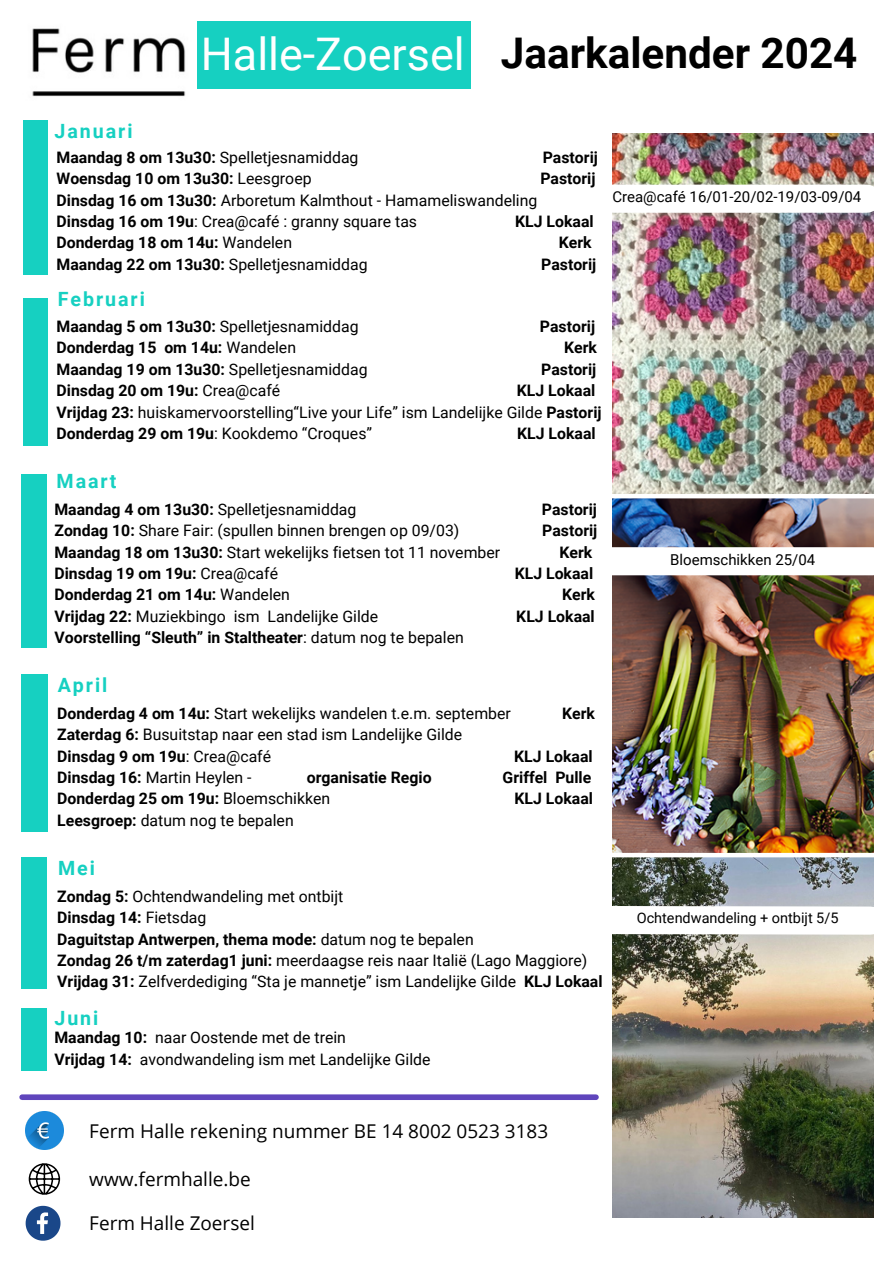
<style>
.page{position:relative;width:893px;height:1264px;background:#fff}
.page>*{position:absolute;margin:0;border:0;box-sizing:border-box;transform-origin:0 0}
.t1{font:45px "Roboto";color:#fff}
.t2{font:700 42.3px "Roboto";color:#000}
.t3{font:700 19.65px "Roboto";letter-spacing:.1em;color:#16d0c1}
.t4{font:18.9px "Open Sans";color:#000}
.t5{font:15.9px "Roboto";color:#000}
.t6{font:700 15.9px "Roboto";color:#000}
.t7{font:15px "Roboto";color:#000}
.t8{font:14.55px "Roboto";color:#000}
.s1{font-weight:700}
.s2{font-weight:400}
</style>
<div class="page">
<img style="left:612px;top:133px;width:261px;height:1084px">
<img style="left:32px;top:28px;width:154px;height:69px">
<div style="left:197px;top:21px;width:273px;height:68px;background:#16d0c1"></div>
<div style="left:22px;top:1094px;width:574px;height:5px;background:#5f45bc"></div>
<svg style="left:26px;top:1205px;width:34px;height:35px"></svg>
<svg style="left:29px;top:1163px;width:31px;height:31px"></svg>
<svg style="left:612px;top:891px;width:262px;height:57px"></svg>
<div style="left:611px;top:185px;width:255px;height:28px;background:#fff"></div>
<img style="left:25px;top:1111px;width:39px;height:38px">
<div style="left:21px;top:674px;width:27px;height:158px;background:#16d0c1"></div>
<div style="left:21px;top:474px;width:25px;height:174px;background:#16d0c1"></div>
<div style="left:23px;top:121px;width:25px;height:154px;background:#16d0c1"></div>
<div style="left:22px;top:857px;width:25px;height:132px;background:#16d0c1"></div>
<div style="left:21px;top:1008px;width:25px;height:62px;background:#16d0c1"></div>
<div style="left:23px;top:298px;width:25px;height:148px;background:#16d0c1"></div>
<div style="left:600px;top:852px;width:284px;height:5px;background:#fff"></div>
<div style="left:609px;top:547px;width:263px;height:28px;background:#fff"></div>
<hr style="left:606px;top:494px;width:283px;height:4px;background:#fff">
<p class="t3" style="left:54px;top:119px;width:80px">Januari</p>
<p class="t1" style="left:201px;top:28px;width:265px">Halle-Zoersel</p>
<p class="t2" style="left:501px;top:29px;width:358px">Jaarkalender 2024</p>
<p class="t5" style="left:56px;top:148px;width:303px"><span class="s1">Maandag 8 om 13u30:</span> Spelletjesnamiddag</p>
<p class="t6" style="left:542px;top:148px;width:57px">Pastorij</p>
<p class="t6" style="left:56px;top:169px;width:256px">Woensdag 10 om 13u30: <span class="s2">Leesgroep</span></p>
<p class="t6" style="left:540px;top:169px;width:57px">Pastorij</p>
<p class="t5" style="left:56px;top:191px;width:482px"><span class="s1">Dinsdag 16 om 13u30:</span> Arboretum Kalmthout - Hamameliswandeling</p>
<p class="t5" style="left:56px;top:212px;width:362px"><span class="s1">Dinsdag 16 om 19u</span>: Crea@café : granny square tas</p>
<p class="t6" style="left:515px;top:212px;width:80px">KLJ Lokaal</p>
<p class="t6" style="left:56px;top:233px;width:237px">Donderdag 18 om 14u: <span class="s2">Wandelen</span></p>
<p class="t6" style="left:558px;top:233px;width:34px">Kerk</p>
<p class="t5" style="left:56px;top:255px;width:312px"><span class="s1">Maandag 22 om 13u30:</span> Spelletjesnamiddag</p>
<p class="t6" style="left:541px;top:255px;width:57px">Pastorij</p>
<p class="t3" style="left:58px;top:287px;width:89px">Februari</p>
<p class="t5" style="left:56px;top:317px;width:303px"><span class="s1">Maandag 5 om 13u30:</span> Spelletjesnamiddag</p>
<p class="t6" style="left:540px;top:317px;width:57px">Pastorij</p>
<p class="t6" style="left:56px;top:339px;width:241px">Donderdag 15 om 14u: <span class="s2">Wandelen</span></p>
<p class="t6" style="left:564px;top:339px;width:34px">Kerk</p>
<p class="t5" style="left:56px;top:360px;width:312px"><span class="s1">Maandag 19 om 13u30:</span> Spelletjesnamiddag</p>
<p class="t6" style="left:541px;top:360px;width:57px">Pastorij</p>
<p class="t6" style="left:56px;top:381px;width:225px">Dinsdag 20 om 19u: <span class="s2">Crea@café</span></p>
<p class="t6" style="left:516px;top:381px;width:80px">KLJ Lokaal</p>
<p class="t5" style="left:56px;top:403px;width:546px"><span class="s1">Vrijdag 23:</span> huiskamervoorstelling“Live your Life” ism Landelijke Gilde <span class="s1">Pastorij</span></p>
<p class="t5" style="left:56px;top:424px;width:317px"><span class="s1">Donderdag 29 om 19u</span>: Kookdemo “Croques”</p>
<p class="t6" style="left:517px;top:424px;width:80px">KLJ Lokaal</p>
<p class="t3" style="left:56px;top:470px;width:61px">Maart</p>
<p class="t5" style="left:54px;top:500px;width:303px"><span class="s1">Maandag 4 om 13u30:</span> Spelletjesnamiddag</p>
<p class="t6" style="left:541px;top:500px;width:57px">Pastorij</p>
<p class="t5" style="left:54px;top:521px;width:406px"><span class="s1">Zondag 10:</span> Share Fair: (spullen binnen brengen op 09/03)</p>
<p class="t6" style="left:542px;top:521px;width:57px">Pastorij</p>
<p class="t5" style="left:54px;top:543px;width:447px"><span class="s1">Maandag 18 om 13u30:</span> Start wekelijks fietsen tot 11 november</p>
<p class="t6" style="left:559px;top:543px;width:34px">Kerk</p>
<p class="t6" style="left:54px;top:564px;width:225px">Dinsdag 19 om 19u: <span class="s2">Crea@café</span></p>
<p class="t6" style="left:514px;top:564px;width:80px">KLJ Lokaal</p>
<p class="t6" style="left:54px;top:585px;width:237px">Donderdag 21 om 14u: <span class="s2">Wandelen</span></p>
<p class="t6" style="left:562px;top:585px;width:34px">Kerk</p>
<p class="t5" style="left:54px;top:607px;width:325px"><span class="s1">Vrijdag 22:</span> Muziekbingo ism Landelijke Gilde</p>
<p class="t6" style="left:516px;top:607px;width:80px">KLJ Lokaal</p>
<p class="t6" style="left:54px;top:628px;width:411px">Voorstelling “Sleuth” in Staltheater<span class="s2">: datum nog te bepalen</span></p>
<p class="t7" style="left:612px;top:188px;width:250px">Crea@café 16/01-20/02-19/03-09/04</p>
<p class="t7" style="left:670px;top:550px;width:146px">Bloemschikken 25/04</p>
<p class="t3" style="left:58px;top:674px;width:51px">April</p>
<p class="t5" style="left:57px;top:704px;width:455px"><span class="s1">Donderdag 4 om 14u:</span> Start wekelijks wandelen t.e.m. september</p>
<p class="t6" style="left:562px;top:704px;width:34px">Kerk</p>
<p class="t5" style="left:57px;top:725px;width:406px"><span class="s1">Zaterdag 6:</span> Busuitstap naar een stad ism Landelijke Gilde</p>
<p class="t6" style="left:57px;top:747px;width:215px">Dinsdag 9 om 19u<span class="s2">: Crea@café</span></p>
<p class="t6" style="left:514px;top:747px;width:80px">KLJ Lokaal</p>
<p class="t5" style="left:57px;top:768px;width:196px"><span class="s1">Dinsdag 16:</span> Martin Heylen -</p>
<p class="t6" style="left:307px;top:768px;width:126px">organisatie Regio</p>
<p class="t6" style="left:502px;top:768px;width:90px">Griffel Pulle</p>
<p class="t6" style="left:57px;top:789px;width:274px">Donderdag 25 om 19u: <span class="s2">Bloemschikken</span></p>
<p class="t6" style="left:514px;top:789px;width:80px">KLJ Lokaal</p>
<p class="t5" style="left:57px;top:811px;width:238px"><span class="s1">Leesgroep:</span> datum nog te bepalen</p>
<p class="t3" style="left:58px;top:856px;width:38px">Mei</p>
<p class="t5" style="left:57px;top:887px;width:288px"><span class="s1">Zondag 5:</span> Ochtendwandeling met ontbijt</p>
<p class="t6" style="left:57px;top:908px;width:151px">Dinsdag 14: <span class="s2">Fietsdag</span></p>
<p class="t6" style="left:57px;top:929px;width:418px">Daguitstap Antwerpen, thema mode: <span class="s2">datum nog te bepalen</span></p>
<p class="t5" style="left:57px;top:951px;width:531px"><span class="s1">Zondag 26 t/m zaterdag1 juni:</span> meerdaagse reis naar Italië (Lago Maggiore)</p>
<p class="t5" style="left:57px;top:972px;width:547px"><span class="s1">Vrijdag 31:</span> Zelfverdediging “Sta je mannetje” ism Landelijke Gilde <span class="s1">KLJ Lokaal</span></p>
<p class="t3" style="left:54px;top:1007px;width:46px">Juni</p>
<p class="t5" style="left:54px;top:1028px;width:293px"><span class="s1">Maandag 10:</span> naar Oostende met de trein</p>
<p class="t5" style="left:54px;top:1049px;width:377px"><span class="s1">Vrijdag 14:</span> avondwandeling ism met Landelijke Gilde</p>
<p class="t8" style="left:636px;top:909px;width:203px">Ochtendwandeling + ontbijt 5/5</p>
<p class="t4" style="left:89px;top:1117px;width:460px">Ferm Halle rekening nummer BE 14 8002 0523 3183</p>
<p class="t4" style="left:89px;top:1165px;width:163px">www.fermhalle.be</p>
<p class="t4" style="left:89px;top:1210px;width:167px">Ferm Halle Zoersel</p>
</div>
